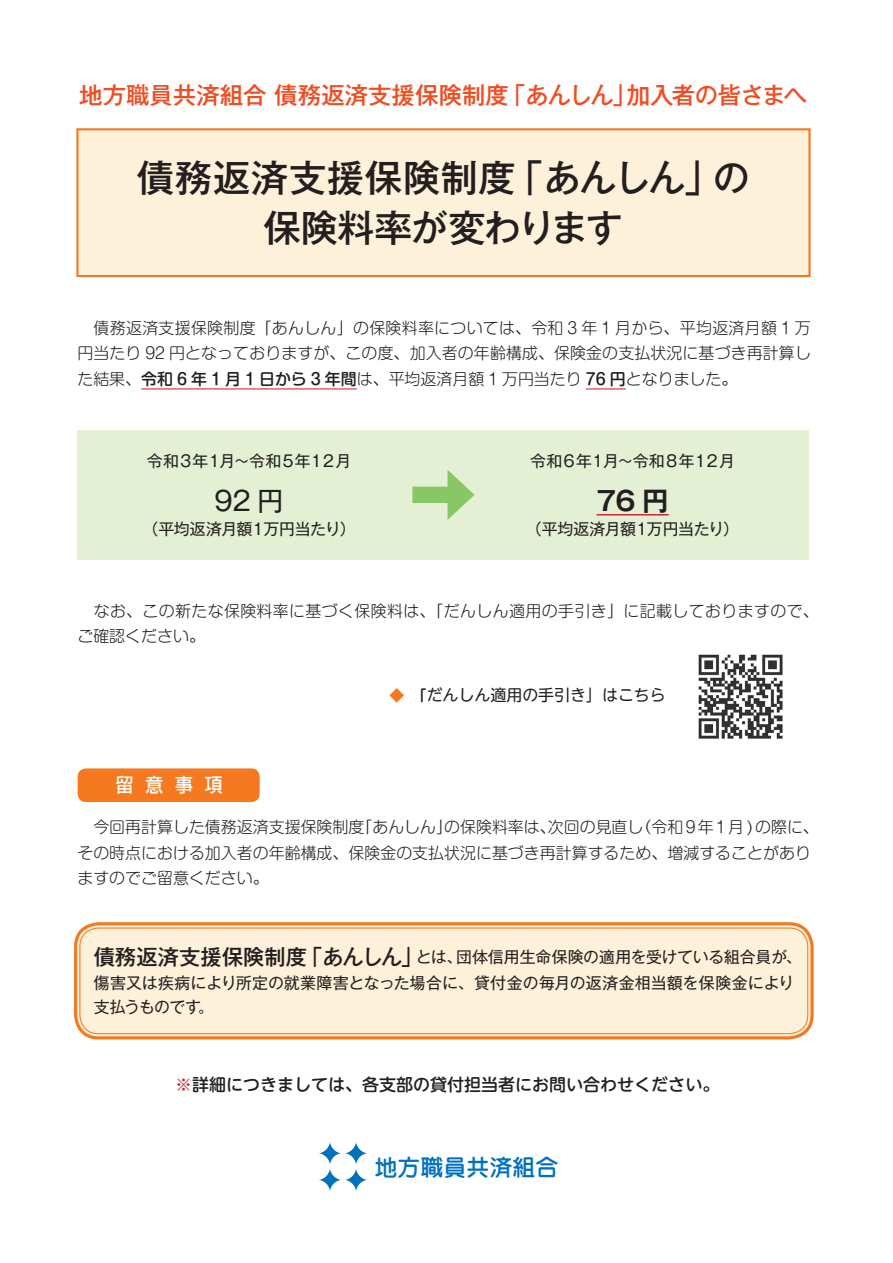
<style>
.page{position:relative;width:893px;height:1263px;background:#fff}
.page>*{position:absolute;margin:0;border:0;box-sizing:border-box;transform-origin:0 0}
.t1{font:500 37.2px/49.9px "Gothic MB101 Pr 5";color:#231f20;text-align:center}
.t2{font:26.55px "Gothic MB101 Pr 5";color:#231f20}
.t3{font:700 26.55px "Gothic MB101 Pr 5 De";color:#231f20}
.t4{font:500 23.4px "Gothic MB101 Pr 5";color:#f04d22}
.t5{font:500 22.95px "Jun 34 Pro";color:#0072bc}
.t6{font:500 19.2px "Shin Go Pr 5";color:#fff;scale:.93 1}
.t7{font:500 16.95px "UD Shin M Go Pro";color:#231f20}
.t8{font:300 15.9px/25.5px "Shin M Go Pr 6 N";color:#231f20;text-align:justify}
.t9{font:15.9px/26.1px "Gothic MB101 Pr 5";letter-spacing:-.02em;color:#231f20}
.t10{font:300 15.9px/25.5px "Shin M Go Pr 6 N";letter-spacing:.025em;color:#231f20}
.t11{font:15.9px "UD Shin M Go Pro";color:#231f20}
.t12{font:15.9px "Gothic MB101 Pr 5";letter-spacing:-.08em;color:#231f20}
.t13{font:15.9px "Gothic MB101 Pr 5";letter-spacing:-.07em;color:#231f20}
.t14{font:15.9px "Gothic MB101 Pr 5";letter-spacing:-.045em;color:#231f20}
.s1{font-weight:500}
.s2{font-family:"Shin M Go Pr 6 N";font-weight:500;font-size:14.85px;color:#f47921}
.s3{font-family:"Shin M Go Pr 6 N";font-weight:500;font-size:14.85px}
.s4{font-weight:500;font-size:21.3px}
.s5{color:#d1232a}
</style>
<div class="page">
<div style="left:78px;top:430px;width:731px;height:129px;background:#e4f0d4"></div>
<hr style="left:141px;top:388px;width:216px;height:1px;background:#d1232a">
<hr style="left:586px;top:388px;width:40px;height:1px;background:#d1232a">
<div style="left:78px;top:768px;width:182px;height:34px;background:#f47921;border-radius:8px"></div>
<div style="left:77px;top:129px;width:732px;height:147px;background:#fef1d9"></div>
<div style="left:76px;top:128px;width:735px;height:149px;border:2px solid #f47921"></div>
<div style="left:77px;top:925px;width:733px;height:111px;background:#fef1d9;border-radius:21px"></div>
<div style="left:74px;top:922px;width:740px;height:117px;border:3px solid #f47921;border-radius:23px"></div>
<div style="left:79px;top:927px;width:729px;height:107px;border:1px solid #f47921;border-radius:19px"></div>
<hr style="left:597px;top:514px;width:72px;height:1px;background:#d1232a">
<div style="left:412px;top:487px;width:46px;height:16px;background:#87c765"></div>
<svg style="left:448px;top:470px;width:26px;height:50px"></svg>
<img style="left:698px;top:654px;width:85px;height:85px">
<img style="left:318px;top:1142px;width:50px;height:49px">
<h3 class="t4" style="left:79px;top:76px;width:729px">地方職員共済組合 債務返済支援保険制度「あんしん」加入者の皆さまへ</h3>
<h1 class="t1" style="left:137px;top:150px;width:614px">債務返済支援保険制度「あんしん」の保険料率が変わります</h1>
<p class="t8" style="left:77px;top:314px;width:735px">　債務返済支援保険制度「あんしん」の保険料率については、令和 3 年 1 月から、平均返済月額 1 万円当たり 92 円となっておりますが、この度、加入者の年齢構成、保険金の支払状況に基づき再計算した結果、<span class="s1">令和 6 年 1 月 1 日から 3 年間</span>は、平均返済月額 1 万円当たり <span class="s1">76 円</span>となりました。</p>
<p class="t12" style="left:147px;top:448px;width:206px">令和３年１月～令和５年１２月</p>
<h2 class="t2" style="left:215px;top:478px;width:70px">92 円</h2>
<p class="t9" style="left:142px;top:515px;width:215px">（平均返済月額１万円当たり）</p>
<p class="t13" style="left:530px;top:448px;width:206px">令和６年１月～令和８年１２月</p>
<h2 class="t3" style="left:597px;top:478px;width:74px">76 円</h2>
<p class="t9" style="left:526px;top:515px;width:215px">（平均返済月額１万円当たり）</p>
<p class="t10" style="left:77px;top:597px;width:743px">　なお、この新たな保険料率に基づく保険料は、「だんしん適用の手引き」に記載しておりますので、ご確認ください。</p>
<p class="t6" style="left:116px;top:769px;width:116px">留 意 事 項</p>
<p class="t11" style="left:389px;top:682px;width:278px"><span class="s2">◆</span><span class="s3">　「</span>だんしん適用の手引き」はこちら</p>
<p class="t8" style="left:77px;top:813px;width:743px;text-align:left">　今回再計算した債務返済支援保険制度「あんしん」の保険料率は、次回の見直し（令和 9年 1月 )の際に、その時点における加入者の年齢構成、保険金の支払状況に基づき再計算するため、増減することがありますのでご留意ください。</p>
<p class="t9" style="left:94px;top:942px;width:710px"><span class="s4">債務返済支援保険制度「あんしん」</span>とは、団体信用生命保険の適用を受けている組合員が、傷害又は疾病により所定の就業障害となった場合に、貸付金の毎月の返済金相当額を保険金により</p>
<p class="t14" style="left:94px;top:994px;width:122px">支払うものです。</p>
<p class="t7" style="left:175px;top:1071px;width:546px"><span class="s5">※</span>詳細につきましては、各支部の貸付担当者にお問い合わせください。</p>
<h3 class="t5" style="left:375px;top:1149px;width:185px">地方職員共済組合</h3>
</div>
